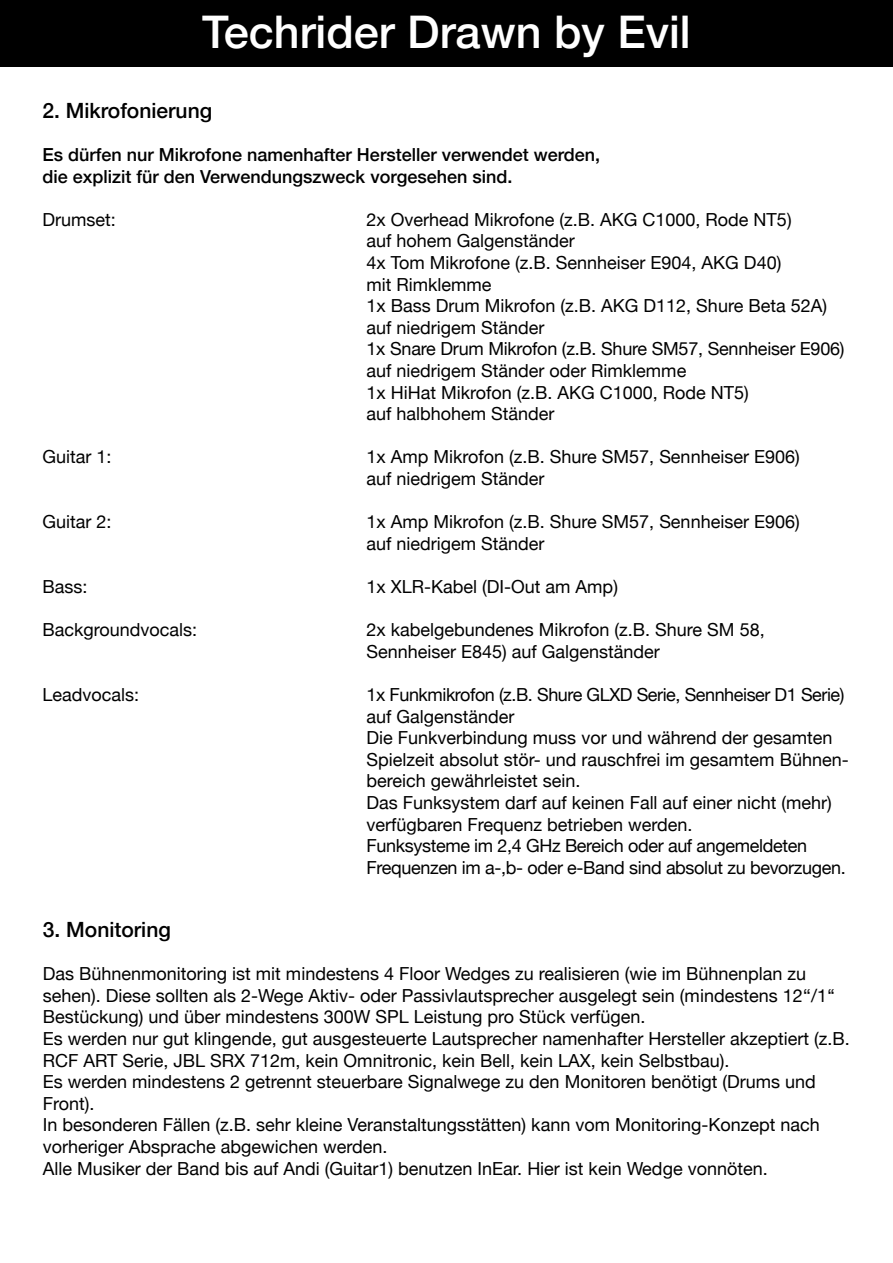
<style>
.page{position:relative;width:893px;height:1263px;background:#fff}
.page>*{position:absolute;margin:0;border:0;box-sizing:border-box;transform-origin:0 0}
.t1{font:500 45px "Helvetica Neue";color:#fff}
.t2{font:500 21px "Helvetica Neue";color:#000}
.t3{font:18px/21.6px "Helvetica Neue";color:#000}
.t4{font:500 18px/21.6px "Helvetica Neue";color:#000}
</style>
<div class="page">
<div style="left:0;top:0;width:893px;height:67px;background:#000"></div>
<h1 class="t1" style="left:202px;top:-4px;width:490px">Techrider Drawn by Evil</h1>
<p class="t2" style="left:43px;top:93px;width:171px">2. Mikrofonierung</p>
<p class="t4" style="left:43px;top:142px;width:559px">Es dürfen nur Mikrofone namenhafter Hersteller verwendet werden, die explizit für den Verwendungszweck vorgesehen sind.</p>
<p class="t3" style="left:43px;top:210px;width:75px">Drumset:</p>
<p class="t3" style="left:367px;top:210px;width:480px">2x Overhead Mikrofone (z.B. AKG C1000, Rode NT5)<br>auf hohem Galgenständer<br>4x Tom Mikrofone (z.B. Sennheiser E904, AKG D40)<br>mit Rimklemme<br>1x Bass Drum Mikrofon (z.B. AKG D112, Shure Beta 52A) auf niedrigem Ständer<br>1x Snare Drum Mikrofon (z.B. Shure SM57, Sennheiser E906) auf niedrigem Ständer oder Rimklemme<br>1x HiHat Mikrofon (z.B. AKG C1000, Rode NT5)<br>auf halbhohem Ständer</p>
<p class="t3" style="left:43px;top:447px;width:71px">Guitar 1:</p>
<p class="t3" style="left:367px;top:447px;width:435px">1x Amp Mikrofon (z.B. Shure SM57, Sennheiser E906) auf niedrigem Ständer</p>
<p class="t3" style="left:43px;top:512px;width:71px">Guitar 2:</p>
<p class="t3" style="left:367px;top:512px;width:435px">1x Amp Mikrofon (z.B. Shure SM57, Sennheiser E906) auf niedrigem Ständer</p>
<p class="t3" style="left:43px;top:577px;width:47px">Bass:</p>
<p class="t3" style="left:367px;top:577px;width:253px">1x XLR-Kabel (DI-Out am Amp)</p>
<p class="t3" style="left:43px;top:620px;width:156px">Backgroundvocals:</p>
<p class="t3" style="left:367px;top:620px;width:400px">2x kabelgebundenes Mikrofon (z.B. Shure SM 58,<br>Sennheiser E845) auf Galgenständer</p>
<p class="t3" style="left:43px;top:685px;width:98px">Leadvocals:</p>
<p class="t3" style="left:367px;top:685px;width:484px">1x Funkmikrofon (z.B. Shure GLXD Serie, Sennheiser D1 Serie) auf Galgenständer<br>Die Funkverbindung muss vor und während der gesamten Spielzeit absolut stör- und rauschfrei im gesamtem Bühnen&shy;bereich gewährleistet sein.<br>Das Funksystem darf auf keinen Fall auf einer nicht (mehr) verfügbaren Frequenz betrieben werden.<br>Funksysteme im 2,4 GHz Bereich oder auf angemeldeten Frequenzen im a-,b- oder e-Band sind absolut zu bevorzugen.</p>
<p class="t2" style="left:43px;top:912px;width:129px">3. Monitoring</p>
<p class="t3" style="left:43px;top:964px;width:808px">Das Bühnenmonitoring ist mit mindestens 4 Floor Wedges zu realisieren (wie im Bühnenplan zu sehen). Diese sollten als 2-Wege Aktiv- oder Passivlautsprecher ausgelegt sein (mindestens 12‘‘/1‘‘ Bestückung) und über mindestens 300W SPL Leistung pro Stück verfügen.<br>Es werden nur gut klingende, gut ausgesteuerte Lautsprecher namenhafter Hersteller akzeptiert (z.B.<br>RCF ART Serie, JBL SRX 712m, kein Omnitronic, kein Bell, kein LAX, kein Selbstbau).<br>Es werden mindestens 2 getrennt steuerbare Signalwege zu den Monitoren benötigt (Drums und Front).<br>In besonderen Fällen (z.B. sehr kleine Veranstaltungsstätten) kann vom Monitoring-Konzept nach vorheriger Absprache abgewichen werden.<br>Alle Musiker der Band bis auf Andi (Guitar1) benutzen InEar. Hier ist kein Wedge vonnöten.</p>
</div>
